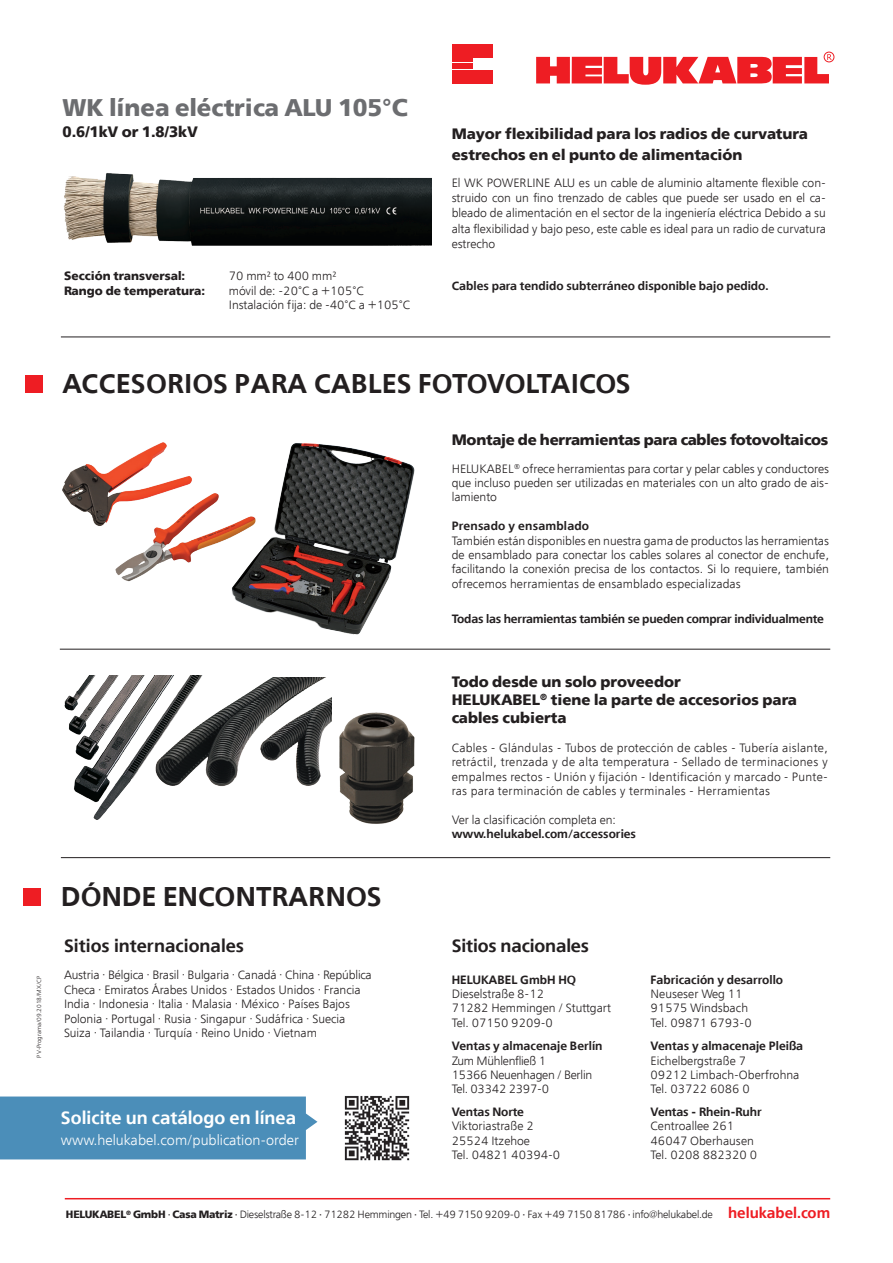
<style>
.page{position:relative;width:893px;height:1263px;background:#fff}
.page>*{position:absolute;margin:0;border:0;box-sizing:border-box;transform-origin:0 0}
.t1{font:600 27px "Free Set";letter-spacing:.01em;color:#231f20}
.t2{font:700 24px "Free Set";color:#6c6d70}
.t3{font:600 18px "Free Set";color:#231f20}
.t4{font:600 18px "Free Set";color:#fff}
.t5{font:700 15px/18px "Free Set";color:#231f20}
.t6{font:300 14.25px "Free Set";color:#fff}
.t7{font:300 12px/14.4px "Free Set";color:#231f20}
.t8{font:600 12px "Free Set";color:#231f20}
.t9{font:300 12px/14.4px "Free Set";letter-spacing:-.02em;color:#231f20}
.t10{font:700 12px "Free Set";color:#231f20}
.t11{font:300 10.5px "Free Set";letter-spacing:-.02em;color:#231f20}
.t12{font:300 6px "Free Set";color:#231f20}
.s1{font-weight:700}
.s2{font-weight:400}
.s3{font-weight:600;font-size:15px;color:#ee1d23}
</style>
<div class="page">
<div style="left:452px;top:44px;width:41px;height:13px;background:#ee1d23"></div>
<div style="left:452px;top:70px;width:41px;height:13px;background:#ee1d23"></div>
<div style="left:824px;top:52px;width:10px;height:10px;border:1px solid #ee1d23;border-radius:50%"></div>
<svg style="left:536px;top:54px;width:296px;height:31px"></svg>
<hr style="left:452px;top:58px;width:21px;height:2px;background:#ee1d23">
<svg style="left:452px;top:61px;width:21px;height:3px"></svg>
<hr style="left:452px;top:65px;width:21px;height:2px;background:#ee1d23">
<hr style="left:452px;top:67px;width:21px;height:2px;background:#ee1d23">
<hr style="left:65px;top:1198px;width:765px;height:1px;background:#ee1d23">
<img style="left:64px;top:675px;width:139px;height:145px">
<img style="left:331px;top:704px;width:84px;height:120px">
<img style="left:145px;top:677px;width:186px;height:115px">
<img style="left:235px;top:443px;width:180px;height:192px">
<img style="left:62px;top:442px;width:130px;height:83px">
<img style="left:96px;top:484px;width:160px;height:114px">
<hr style="left:60px;top:649px;width:770px;height:1px;background:#231f20">
<div style="left:0;top:1096px;width:317px;height:63px;background:#4b8eb9"></div>
<img style="left:344px;top:1096px;width:66px;height:65px">
<div style="left:26px;top:375px;width:17px;height:17px;background:#ee1d23"></div>
<div style="left:24px;top:889px;width:17px;height:17px;background:#ee1d23"></div>
<hr style="left:61px;top:857px;width:769px;height:1px;background:#231f20">
<hr style="left:61px;top:337px;width:769px;height:1px;background:#231f20">
<img style="left:63px;top:173px;width:369px;height:73px">
<h2 class="t2" style="left:63px;top:92px;width:347px">WK línea eléctrica ALU 105°C</h2>
<p class="t5" style="left:63px;top:123px;width:137px">0.6/1kV or 1.8/3kV</p>
<p class="t10" style="left:64px;top:268px;width:123px">Sección transversal:</p>
<p class="t7" style="left:229px;top:269px;width:109px">70 mm² to 400 mm²</p>
<p class="t10" style="left:64px;top:283px;width:143px">Rango de temperatura:</p>
<p class="t7" style="left:229px;top:283px;width:183px">móvil de: -20°C a +105°C<br>Instalación fija: de -40°C a +105°C</p>
<p class="t5" style="left:452px;top:122px;width:357px;line-height:21px">Mayor flexibilidad para los radios de curvatura estrechos en el punto de alimentación</p>
<p class="t7" style="left:452px;top:175px;width:376px;line-height:15.3px;text-align:justify">El WK POWERLINE ALU es un cable de aluminio altamente flexible con&shy;struido con un fino trenzado de cables que puede ser usado en el ca&shy;bleado de alimentación en el sector de la ingeniería eléctrica Debido a su alta flexibilidad y bajo peso, este cable es ideal para un radio de curvatura estrecho</p>
<p class="t8" style="left:452px;top:278px;width:318px">Cables para tendido subterráneo disponible bajo pedido.</p>
<h1 class="t1" style="left:62px;top:366px;width:570px">ACCESORIOS PARA CABLES FOTOVOLTAICOS</h1>
<p class="t5" style="left:452px;top:430px;width:378px">Montaje de herramientas para cables fotovoltaicos</p>
<p class="t7" style="left:452px;top:461px;width:379px;text-align:justify">HELUKABEL<sup>®</sup> ofrece herramientas para cortar y pelar cables y conductores que incluso pueden ser utilizadas en materiales con un alto grado de ais&shy;lamiento</p>
<p class="t8" style="left:452px;top:518px;width:139px">Prensado y ensamblado</p>
<p class="t7" style="left:452px;top:533px;width:379px;text-align:justify">También están disponibles en nuestra gama de productos las herramientas de ensamblado para conectar los cables solares al conector de enchufe, facilitando la conexión precisa de los contactos. Si lo requiere, también ofrecemos herramientas de ensamblado especializadas</p>
<p class="t8" style="left:452px;top:611px;width:374px">Todas las herramientas también se pueden comprar individualmente</p>
<p class="t12" style="left:35px;top:1057px;width:83px;rotate:-90deg">PV-Programa/09.2018/MX/CP</p>
<h1 class="t1" style="left:61px;top:879px;width:322px">DÓNDE ENCONTRARNOS</h1>
<h3 class="t3" style="left:64px;top:934px;width:182px">Sitios internacionales</h3>
<p class="t7" style="left:64px;top:968px;width:309px">Austria · Bélgica · Brasil · Bulgaria · Canadá · China · República Checa · Emiratos Árabes Unidos · Estados Unidos · Francia India · Indonesia · Italia · Malasia · México · Países Bajos Polonia · Portugal · Rusia · Singapur · Sudáfrica · Suecia Suiza · Tailandia · Turquía · Reino Unido · Vietnam</p>
<h3 class="t4" style="left:61px;top:1106px;width:237px">Solicite un catálogo en línea</h3>
<p class="t6" style="left:61px;top:1132px;width:240px">www.helukabel.com/publication-order</p>
<p class="t5" style="left:452px;top:672px;width:347px">Todo desde un solo proveedor<br>HELUKABEL<sup>®</sup> tiene la parte de accesorios para cables cubierta</p>
<p class="t7" style="left:452px;top:740px;width:378px;text-align:justify">Cables - Glándulas - Tubos de protección de cables - Tubería aislante, retráctil, trenzada y de alta temperatura - Sellado de terminaciones y empalmes rectos - Unión y fijación - Identificación y marcado - Punte&shy;ras para terminación de cables y terminales - Herramientas</p>
<p class="t7" style="left:452px;top:812px;width:166px">Ver la clasificación completa en:</p>
<p class="t8" style="left:452px;top:826px;width:186px">www.helukabel.com/accessories</p>
<h3 class="t3" style="left:452px;top:934px;width:139px">Sitios nacionales</h3>
<p class="t8" style="left:452px;top:971px;width:126px">HELUKABEL GmbH HQ</p>
<p class="t7" style="left:452px;top:986px;width:161px">Dieselstraße 8-12<br>71282 Hemmingen / Stuttgart<br>Tel. 07150 9209-0</p>
<p class="t8" style="left:452px;top:1038px;width:152px">Ventas y almacenaje Berlín</p>
<p class="t9" style="left:452px;top:1053px;width:142px">Zum Mühlenfließ 1<br>15366 Neuenhagen / Berlin<br>Tel. 03342 2397-0</p>
<p class="t8" style="left:452px;top:1104px;width:74px">Ventas Norte</p>
<p class="t7" style="left:452px;top:1118px;width:110px">Viktoriastraße 2<br>25524 Itzehoe<br>Tel. 04821 40394-0</p>
<p class="t8" style="left:651px;top:971px;width:134px">Fabricación y desarrollo</p>
<p class="t7" style="left:651px;top:986px;width:103px">Neuseser Weg 11<br>91575 Windsbach<br>Tel. 09871 6793-0</p>
<p class="t8" style="left:651px;top:1038px;width:154px">Ventas y almacenaje Pleißa</p>
<p class="t7" style="left:651px;top:1053px;width:150px">Eichelbergstraße 7<br>09212 Limbach-Oberfrohna<br>Tel. 03722 6086 0</p>
<p class="t8" style="left:651px;top:1104px;width:113px">Ventas - Rhein-Ruhr</p>
<p class="t7" style="left:651px;top:1118px;width:108px">Centroallee 261<br>46047 Oberhausen<br>Tel. 0208 882320 0</p>
<p class="t11" style="left:66px;top:1208px;width:766px"><span class="s1">HELUKABEL</span><sup>®</sup> <span class="s1">GmbH</span> <span class="s2">·</span> <span class="s1">Casa Matriz</span> <span class="s2">·</span> Dieselstraße 8-12 <span class="s2">·</span> 71282 Hemmingen <span class="s2">·</span> Tel. +49 7150 9209-0 <span class="s2">·</span> Fax +49 7150 81786 <span class="s2">·</span> info@helukabel.de <span class="s3">helukabel.com</span></p>
</div>
